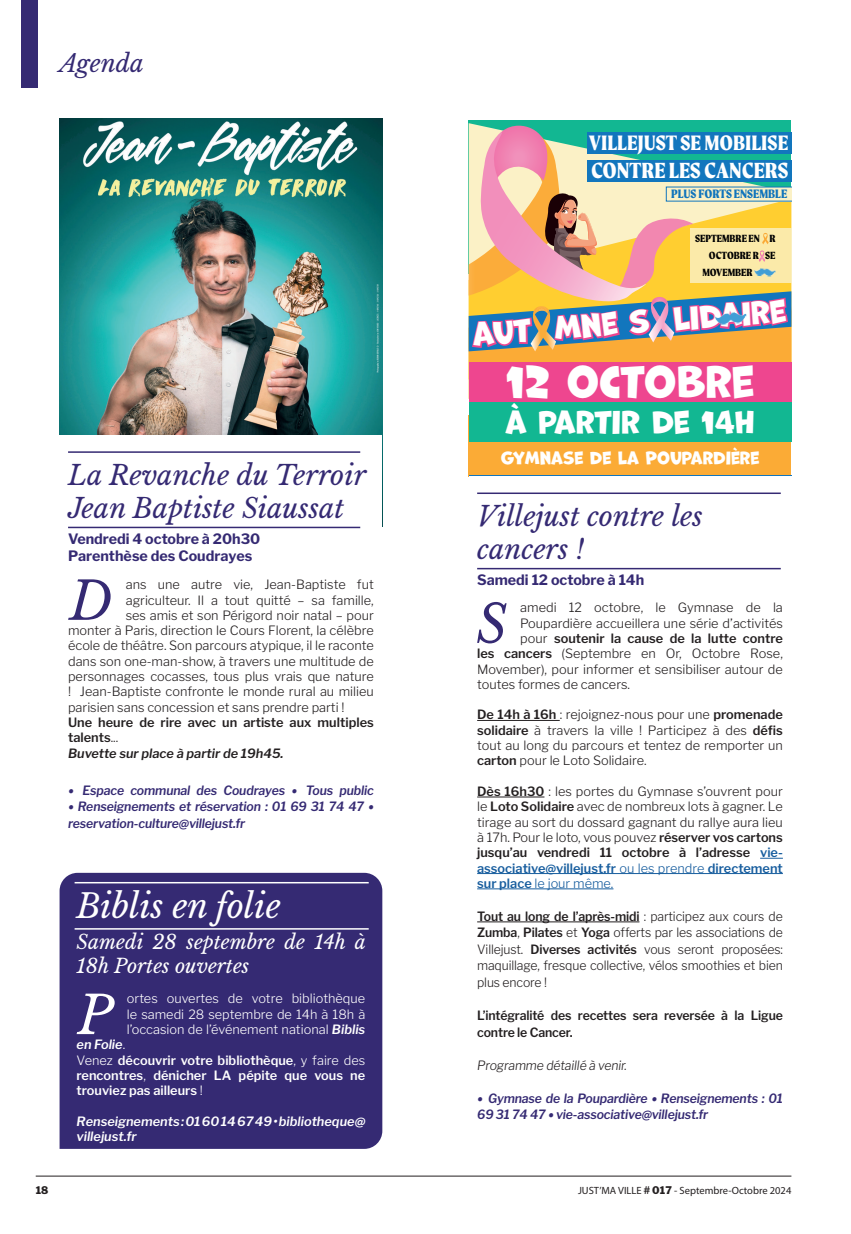
<style>
.page{position:relative;width:851px;height:1234px;background:#fff}
.page>*{position:absolute;margin:0;border:0;box-sizing:border-box;transform-origin:0 0}
.t1{font:italic 52.5px "Libre Baskerville";color:#352a73}
.t2{font:italic 52.5px "Libre Baskerville";color:#fff}
.t3{font:41.25px "Marvin";color:#fff}
.t4{font:italic 33px "Libre Baskerville";color:#fff}
.t5{font:29.7px "Marvin";color:#fff}
.t6{font:29.55px "Marvin";color:#fff}
.t7{font:italic 27px/32.4px "Libre Baskerville";color:#352a73}
.t8{font:italic 24px "Libre Baskerville";color:#352a73}
.t9{font:800 23.25px "Moret";color:#fff}
.t10{font:800 22.2px "Moret";color:#fff}
.t11{font:italic 19.5px/23.4px "Libre Baskerville";color:#fff}
.t12{font:16.5px "Marvin";color:#fff}
.t13{font:700 14.25px/17.1px "Libre Franklin";color:#352a73}
.t14{font:800 13.05px "Moret";color:#1074bc}
.t15{font:300 12.75px/15.3px "Libre Franklin";color:#231f20;text-align:justify}
.t16{font:300 12.75px/16.5px "Libre Franklin";color:#231f20;text-align:justify;scale:.96 1}
.t17{font:italic 600 12.75px/16.5px "Libre Franklin";letter-spacing:-.01em;color:#352a73;scale:.96 1}
.t18{font:600 12.75px/15.3px "Libre Franklin";letter-spacing:-.005em;color:#231f20}
.t19{font:600 12.75px/15.3px "Libre Franklin";color:#fff}
.t20{font:300 12.75px/15.3px "Libre Franklin";color:#fff;text-align:justify}
.t21{font:600 12.75px/16.5px "Libre Franklin";letter-spacing:-.005em;color:#231f20;scale:.96 1}
.t22{font:italic 600 12.75px/15.3px "Libre Franklin";color:#fff}
.t23{font:italic 300 12.75px "Libre Franklin";letter-spacing:-.01em;color:#231f20;scale:.96 1}
.t24{font:800 11.1px "Moret";color:#000001}
.t25{font:10.5px "Myriad Pro";color:#231f20}
.t26{font:800 10.5px "Libre Franklin";color:#231f20}
.s1{font-weight:300}
.s2{font-style:italic}
.s3{font-size:18px}
.s4{font-weight:600;font-style:italic}
.s5{font-weight:600}
.s6{font-weight:600;color:#175d9e}
.s7{color:#175d9e}
.s8{font-family:"Libre Franklin";font-weight:800}
</style>
<div class="page">
<div style="left:21px;top:0;width:17px;height:88px;background:#352a73"></div>
<hr style="left:36px;top:1175px;width:755px;height:1px;background:#231f20">
<img style="left:60px;top:118px;width:322px;height:317px">
<hr style="left:68px;top:451px;width:292px;height:2px;background:#352a73">
<hr style="left:68px;top:526px;width:292px;height:2px;background:#352a73">
<div style="left:60px;top:872px;width:322px;height:276px;background:#352a73"></div>
<hr style="left:75px;top:881px;width:293px;height:2px;background:#fff">
<hr style="left:75px;top:927px;width:293px;height:2px;background:#fff">
<div style="left:468px;top:415px;width:323px;height:61px;background:#fbab36"></div>
<div style="left:468px;top:362px;width:323px;height:40px;background:#ee468f"></div>
<div style="left:468px;top:402px;width:323px;height:39px;background:#12b792"></div>
<hr style="left:468px;top:475px;width:323px;height:1px;background:#1276bd">
<svg style="left:468px;top:125px;width:323px;height:274px;background:#bf9e90"></svg>
<hr style="left:477px;top:492px;width:303px;height:2px;background:#352a73">
<hr style="left:477px;top:567px;width:303px;height:2px;background:#352a73">
<hr style="left:477px;top:720px;width:82px;height:1px;background:#231f20">
<hr style="left:477px;top:796px;width:67px;height:1px;background:#231f20">
<svg style="left:760px;top:857px;width:22px;height:1px"></svg>
<hr style="left:477px;top:873px;width:305px;height:1px;background:#175d9e">
<hr style="left:477px;top:888px;width:136px;height:1px;background:#175d9e">
<hr style="left:477px;top:921px;width:162px;height:1px;background:#231f20">
<h3 class="t8" style="left:60px;top:49px;width:86px">Agenda</h3>
<h3 class="t7" style="left:68px;top:459px;width:299px">La Revanche du Terroir<br>Jean Baptiste Siaussat</h3>
<p class="t13" style="left:68px;top:530px;width:194px">Vendredi 4 octobre à 20h30<br>Parenthèse des Coudrayes</p>
<h1 class="t1" style="left:70px;top:568px;width:45px">D</h1>
<p class="t15" style="left:126px;top:576px;width:249px">ans une autre vie, Jean-Baptiste fut</p>
<p class="t15" style="left:126px;top:592px;width:249px">agriculteur. Il a tout quitté – sa famille,</p>
<p class="t15" style="left:126px;top:607px;width:249px">ses amis et son Périgord noir natal – pour</p>
<p class="t15" style="left:68px;top:622px;width:307px">monter à Paris, direction le Cours Florent, la célèbre</p>
<p class="t15" style="left:68px;top:638px;width:307px">école de théâtre. Son parcours atypique, il le raconte</p>
<p class="t15" style="left:68px;top:653px;width:307px">dans son one-man-show, à travers une multitude de</p>
<p class="t15" style="left:68px;top:668px;width:307px">personnages cocasses, tous plus vrais que nature</p>
<p class="t15" style="left:68px;top:684px;width:307px">! Jean-Baptiste confronte le monde rural au milieu</p>
<p class="t15" style="left:68px;top:699px;width:278px">parisien sans concession et sans prendre parti !</p>
<p class="t18" style="left:68px;top:714px;width:307px">Une heure de rire avec un artiste aux multiples talents<span class="s1">...<br></span><span class="s2">Buvette sur place à partir de 19h45.</span></p>
<p class="t17" style="left:68px;top:781px;width:320px"><span class="s3">•</span> Espace communal des Coudrayes <span class="s3">•</span> Tous public</p>
<p class="t17" style="left:68px;top:798px;width:320px"><span class="s3">•</span> Renseignements et réservation : 01 69 31 74 47 <span class="s3">• </span>reservation-culture@villejust.fr</p>
<h3 class="t4" style="left:77px;top:885px;width:206px">Biblis en folie</h3>
<h3 class="t11" style="left:77px;top:930px;width:291px">Samedi 28 septembre de 14h à<br>18h Portes ouvertes</h3>
<h1 class="t2" style="left:77px;top:982px;width:37px">P</h1>
<p class="t20" style="left:127px;top:990px;width:240px">ortes ouvertes de votre bibliothèque le samedi 28 septembre de 14h à 18h à l’occasion de l’événement national <span class="s4">Biblis</span></p>
<p class="t19" style="left:77px;top:1036px;width:290px"><span class="s2">en Folie</span><span class="s1">.<br>Venez</span> découvrir votre bibliothèque<span class="s1">, y faire des </span>rencontres<span class="s1">,</span> dénicher LA pépite que vous ne trouviez pas ailleurs <span class="s1">!</span></p>
<p class="t22" style="left:77px;top:1113px;width:290px">Renseignements : 01 60 14 67 49 • bibliotheque@ villejust.fr</p>
<h3 class="t10" style="left:588px;top:129px;width:201px">VILLEJUST SE MOBILISE</h3>
<h3 class="t9" style="left:591px;top:156px;width:199px">CONTRE LES CANCERS</h3>
<p class="t14" style="left:671px;top:186px;width:118px">PLUS FORTS ENSEMBLE</p>
<p class="t24" style="left:695px;top:232px;width:82px">SEPTEMBRE EN R</p>
<p class="t24" style="left:708px;top:249px;width:68px">OCTOBRE R SE</p>
<p class="t24" style="left:702px;top:265px;width:52px">MOVEMBER</p>
<h3 class="t5" style="left:471px;top:316px;width:315px;rotate:-4deg">AUT MNE S LIDAIRE</h3>
<h2 class="t3" style="left:506px;top:358px;width:249px">12 OCTOBRE</h2>
<h3 class="t6" style="left:505px;top:405px;width:251px">À PARTIR DE 14H</h3>
<p class="t12" style="left:500px;top:449px;width:260px">GYMNASE DE LA POUPARDIÈRE</p>
<h3 class="t7" style="left:477px;top:500px;width:227px">Villejust contre les cancers !</h3>
<p class="t13" style="left:477px;top:571px;width:169px">Samedi 12 octobre à 14h</p>
<h1 class="t1" style="left:476px;top:592px;width:32px">S</h1>
<p class="t15" style="left:520px;top:600px;width:264px">amedi 12 octobre, le Gymnase de la</p>
<p class="t15" style="left:520px;top:615px;width:264px">Poupardière accueillera une série d’activités</p>
<p class="t18" style="left:520px;top:630px;width:264px"><span class="s1">pour</span> soutenir la cause de la lutte contre</p>
<p class="t15" style="left:477px;top:645px;width:307px"><span class="s5">les cancers</span> (Septembre en Or, Octobre Rose,</p>
<p class="t15" style="left:477px;top:661px;width:307px">Movember), pour informer et sensibiliser autour de</p>
<p class="t15" style="left:477px;top:676px;width:154px">toutes formes de cancers.</p>
<p class="t15" style="left:477px;top:707px;width:307px"><span class="s5">De 14h à 16h</span> : rejoignez-nous pour une <span class="s5">promenade solidaire</span> à travers la ville ! Participez à des <span class="s5">défis </span>tout au long du parcours et tentez de remporter un <span class="s5">carton</span> pour le Loto Solidaire.</p>
<p class="t15" style="left:477px;top:783px;width:307px"><span class="s5">Dès 16h30</span> : les portes du Gymnase s’ouvrent pour le <span class="s5">Loto Solidaire</span> avec de nombreux lots à gagner. Le tirage au sort du dossard gagnant du rallye aura lieu à 17h. Pour le loto, vous pouvez <span class="s5">réserver vos cartons jusqu’au vendredi 11 octobre à l’adresse</span> <span class="s6">vie&shy;associative@villejust.fr</span> <span class="s7">ou les prendre</span> <span class="s6">directement sur place</span> <span class="s7">le jour même.</span></p>
<p class="t16" style="left:477px;top:907px;width:320px"><span class="s5">Tout au long de l’après-midi</span> : participez aux cours de <span class="s5">Zumba</span>, <span class="s5">Pilates</span> et <span class="s5">Yoga</span> offerts par les associations de Villejust. <span class="s5">Diverses activités</span> vous seront proposées: maquillage, fresque collective, vélos smoothies et bien plus encore !</p>
<p class="t21" style="left:477px;top:1006px;width:320px">L’intégralité des recettes sera reversée à la Ligue contre le Cancer.</p>
<p class="t23" style="left:477px;top:1056px;width:157px">Programme détaillé à venir.</p>
<p class="t17" style="left:477px;top:1089px;width:320px"><span class="s3">•</span> Gymnase de la Poupardière <span class="s3">•</span> Renseignements : 01<br>69 31 74 47 <span class="s3">•</span> vie-associative@villejust.fr</p>
<p class="t26" style="left:36px;top:1183px;width:14px">18</p>
<p class="t25" style="left:578px;top:1183px;width:215px">JUST’MA VILLE <span class="s8"># 017</span> - Septembre-Octobre 2024</p>
</div>
